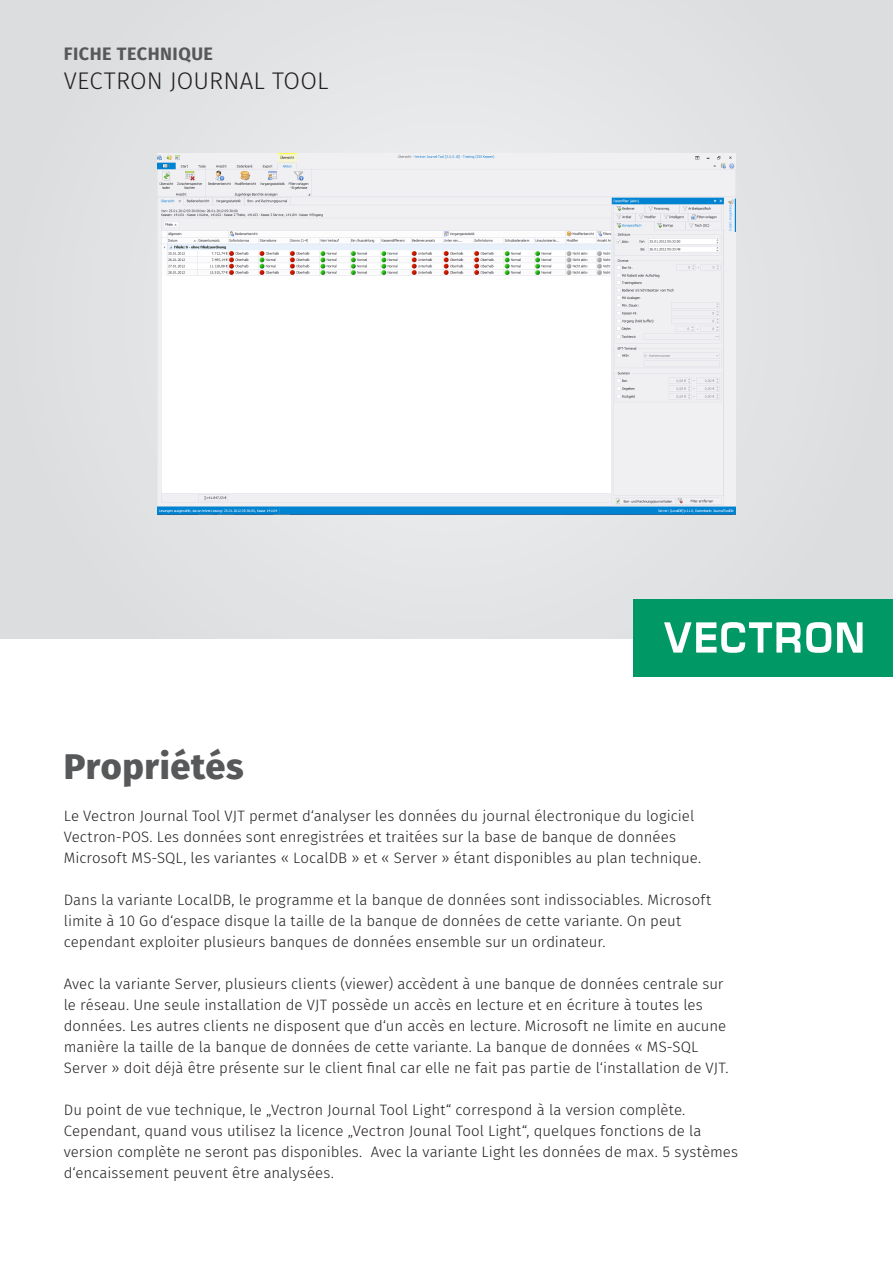
<style>
.page{position:relative;width:893px;height:1263px;background:#fff}
.page>*{position:absolute;margin:0;border:0;box-sizing:border-box;transform-origin:0 0}
.TS_Überschrift{font:800 36px "Fira Sans";letter-spacing:.015em;color:#57585a}
.t1{font:300 24px "Fira Sans";color:#231f20}
.t2{font:700 18px "Fira Sans";letter-spacing:.025em;color:#57585a}
.TS_Fließtext_nach_Ab{font:300 15px/21px "Fira Sans";color:#231f20}
.TS_Fließtext{font:300 15px/21px "Fira Sans";color:#231f20}
</style>
<div class="page">
<div style="left:0;top:0;width:893px;height:639px;background:#e1e2e4"></div>
<div style="left:633px;top:599px;width:260px;height:77px;background:#009864"></div>
<svg style="left:837px;top:622px;width:25px;height:31px"></svg>
<svg style="left:664px;top:622px;width:167px;height:31px"></svg>
<img style="left:157px;top:153px;width:579px;height:361px">
<p class="t2" style="left:64px;top:39px;width:151px">FICHE TECHNIQUE</p>
<h2 class="t1" style="left:64px;top:64px;width:224px">Vectron JOURNAL TOO</h2>
<h2 class="t1" style="left:317px;top:64px;width:13px">L</h2>
<p class="TS_Überschrift" style="left:64px;top:735px;width:182px">Propriétés</p>
<p class="TS_Fließtext" style="left:64px;top:806px;width:639px">Le Vectron Journal Tool VJT permet d‘analyser les données du journal électronique du logiciel<br>Vectron-POS. Les données sont enregistrées et traitées sur la base de banque de données<br>Microsoft MS-SQL, les variantes « LocalDB » et « Server » étant disponibles au plan technique.</p>
<p class="TS_Fließtext_nach_Ab" style="left:64px;top:890px;width:649px">Dans la variante LocalDB, le programme et la banque de données sont indissociables. Microsoft limite à 10 Go d‘espace disque la taille de la banque de données de cette variante. On peut cependant exploiter plusieurs banques de données ensemble sur un ordinateur.</p>
<p class="TS_Fließtext_nach_Ab" style="left:64px;top:974px;width:666px">Avec la variante Server, plusieurs clients (viewer) accèdent à une banque de données centrale sur le réseau. Une seule installation de VJT possède un accès en lecture et en écriture à toutes les données. Les autres clients ne disposent que d‘un accès en lecture. Microsoft ne limite en aucune manière la taille de la banque de données de cette variante. La banque de données « MS-SQL Server » doit déjà être présente sur le client final car elle ne fait pas partie de l‘installation de VJT.</p>
<p class="TS_Fließtext_nach_Ab" style="left:64px;top:1100px;width:676px">Du point de vue technique, le „Vectron Journal Tool Light“ correspond à la version complète.<br>Cependant, quand vous utilisez la licence „Vectron Jounal Tool Light“, quelques fonctions de la version complète ne seront pas disponibles. Avec la variante Light les données de max. 5 systèmes d‘encaissement peuvent être analysées.</p>
</div>
